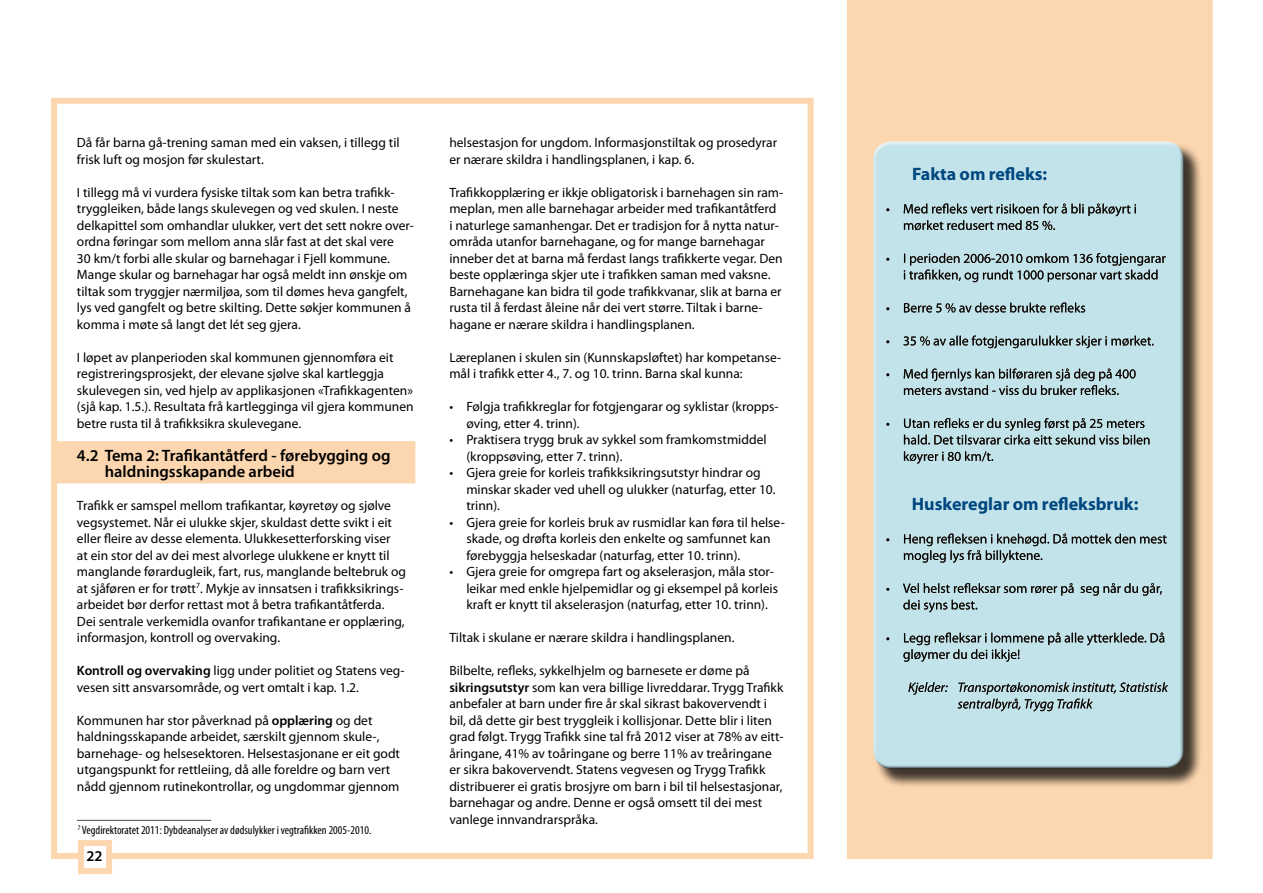
<style>
.page{position:relative;width:1263px;height:893px;background:#fff}
.page>*{position:absolute;margin:0;border:0;box-sizing:border-box;transform-origin:0 0}
.t1{font:700 18px "Myriad Pro";color:#004780}
.t2{font:600 16.5px/16.5px "Myriad Pro";color:#000}
.t3{font:600 15px "Myriad Pro";color:#000}
.t4{font:13.5px/16.5px "Myriad Pro";color:#000}
.t5{font:condensed 12px "Myriad Pro";color:#000}
.s1{font-weight:600}
</style>
<div class="page">
<div style="left:51px;top:98px;width:763px;height:761px;border:6px solid #fcd6af"></div>
<div style="left:847px;top:0;width:366px;height:859px;background:#fcd6af"></div>
<div style="left:52px;top:441px;width:363px;height:42px;background:#fcd6af;border:2px solid #fcd6af"></div>
<hr style="left:77px;top:820px;width:134px;height:1px;background:#646363">
<div style="left:876px;top:144px;width:327px;height:643px;background:#000;opacity:.75"></div>
<div style="left:868px;top:137px;width:316px;height:625px;background:#fff;opacity:.75"></div>
<div style="left:872px;top:146px;width:316px;height:623px;background:#000;opacity:.75"></div>
<div style="left:78px;top:840px;width:34px;height:34px;background:#fff;border:6px solid #fcd6af"></div>
<p class="t4" style="left:77px;top:134px;width:324px">Då får barna gå-trening saman med ein vaksen, i tillegg til frisk luft og mosjon før skulestart.</p>
<p class="t4" style="left:77px;top:184px;width:338px">I tillegg må vi vurdera fysiske tiltak som kan betra trafikk&shy;tryggleiken, både langs skulevegen og ved skulen. I neste delkapittel som omhandlar ulukker, vert det sett nokre over&shy;ordna føringar som mellom anna slår fast at det skal vere<br>30 km/t forbi alle skular og barnehagar i Fjell kommune.<br>Mange skular og barnehagar har også meldt inn ønskje om tiltak som tryggjer nærmiljøa, som til dømes heva gangfelt, lys ved gangfelt og betre skilting. Dette søkjer kommunen å komma i møte så langt det lét seg gjera.</p>
<p class="t4" style="left:77px;top:349px;width:338px">I løpet av planperioden skal kommunen gjennomføra eit registreringsprosjekt, der elevane sjølve skal kartleggja skulevegen sin, ved hjelp av applikasjonen «Trafikkagenten» (sjå kap. 1.5.). Resultata frå kartlegginga vil gjera kommunen betre rusta til å trafikksikra skulevegane.</p>
<p class="t2" style="left:105px;top:447px;width:287px;text-indent:-28px">4.2 Tema 2: Trafikantåtferd - førebygging og haldningsskapande arbeid</p>
<p class="t4" style="left:77px;top:497px;width:331px">Trafikk er samspel mellom trafikantar, køyretøy og sjølve vegsystemet. Når ei ulukke skjer, skuldast dette svikt i eit eller fleire av desse elementa. Ulukkesetterforsking viser<br>at ein stor del av dei mest alvorlege ulukkene er knytt til manglande førardugleik, fart, rus, manglande beltebruk og at sjåføren er for trøtt<sup>7</sup>. Mykje av innsatsen i trafikksikrings&shy;arbeidet bør derfor rettast mot å betra trafikantåtferda.<br>Dei sentrale verkemidla ovanfor trafikantane er opplæring, informasjon, kontroll og overvaking.</p>
<p class="t4" style="left:77px;top:662px;width:328px"><span class="s1">Kontroll og overvaking</span> ligg under politiet og Statens veg&shy;vesen sitt ansvarsområde, og vert omtalt i kap. 1.2.</p>
<p class="t4" style="left:77px;top:712px;width:325px">Kommunen har stor påverknad på <span class="s1">opplæring</span> og det haldningsskapande arbeidet, særskilt gjennom skule-, barnehage- og helsesektoren. Helsestasjonane er eit godt utgangspunkt for rettleiing, då alle foreldre og barn vert nådd gjennom rutinekontrollar, og ungdommar gjennom</p>
<p class="t5" style="left:78px;top:823px;width:295px"><sup>7</sup> Vegdirektoratet 2011: Dybdeanalyser av dødsulykker i vegtrafikken 2005-2010.</p>
<p class="t3" style="left:87px;top:846px;width:18px">22</p>
<p class="t4" style="left:449px;top:134px;width:329px">helsestasjon for ungdom. Informasjonstiltak og prosedyrar er nærare skildra i handlingsplanen, i kap. 6.</p>
<p class="t4" style="left:449px;top:184px;width:335px">Trafikkopplæring er ikkje obligatorisk i barnehagen sin ram&shy;meplan, men alle barnehagar arbeider med trafikantåtferd<br>i naturlege samanhengar. Det er tradisjon for å nytta natur&shy;områda utanfor barnehagane, og for mange barnehagar inneber det at barna må ferdast langs trafikkerte vegar. Den beste opplæringa skjer ute i trafikken saman med vaksne.<br>Barnehagane kan bidra til gode trafikkvanar, slik at barna er rusta til å ferdast åleine når dei vert større. Tiltak i barne&shy;hagane er nærare skildra i handlingsplanen.</p>
<p class="t4" style="left:449px;top:349px;width:333px">Læreplanen i skulen sin (Kunnskapsløftet) har kompetanse&shy;mål i trafikk etter 4., 7. og 10. trinn. Barna skal kunna:</p>
<p class="t4" style="left:466px;top:398px;width:313px;text-indent:-17px">• Følgja trafikkreglar for fotgjengarar og syklistar (kropps&shy;øving, etter 4. trinn).</p>
<p class="t4" style="left:466px;top:431px;width:302px;text-indent:-17px">• Praktisera trygg bruk av sykkel som framkomstmiddel (kroppsøving, etter 7. trinn).</p>
<p class="t4" style="left:466px;top:464px;width:311px;text-indent:-17px">• Gjera greie for korleis trafikksikringsutstyr hindrar og minskar skader ved uhell og ulukker (naturfag, etter 10. trinn).</p>
<p class="t4" style="left:466px;top:514px;width:319px;text-indent:-17px">• Gjera greie for korleis bruk av rusmidlar kan føra til helse&shy;skade, og drøfta korleis den enkelte og samfunnet kan førebyggja helseskadar (naturfag, etter 10. trinn).</p>
<p class="t4" style="left:466px;top:563px;width:313px;text-indent:-17px">• Gjera greie for omgrepa fart og akselerasjon, måla stor&shy;leikar med enkle hjelpemidlar og gi eksempel på korleis kraft er knytt til akselerasjon (naturfag, etter 10. trinn).</p>
<p class="t4" style="left:449px;top:629px;width:287px">Tiltak i skulane er nærare skildra i handlingsplanen.</p>
<p class="t4" style="left:449px;top:662px;width:336px">Bilbelte, refleks, sykkelhjelm og barnesete er døme på <span class="s1">sikringsutstyr</span> som kan vera billige livreddarar. Trygg Trafikk anbefaler at barn under fire år skal sikrast bakovervendt i bil, då dette gir best tryggleik i kollisjonar. Dette blir i liten grad følgt. Trygg Trafikk sine tal frå 2012 viser at 78% av eitt&shy;åringane, 41% av toåringane og berre 11% av treåringane er sikra bakovervendt. Statens vegvesen og Trygg Trafikk distribuerer ei gratis brosjyre om barn i bil til helsestasjonar, barnehagar og andre. Denne er også omsett til dei mest vanlege innvandrarspråka.</p>
<h1 class="t1" style="left:912px;top:162px;width:137px">Fakta om refleks:</h1>
<h1 class="t1" style="left:912px;top:492px;width:228px">Huskereglar om refleksbruk:</h1>
</div>
